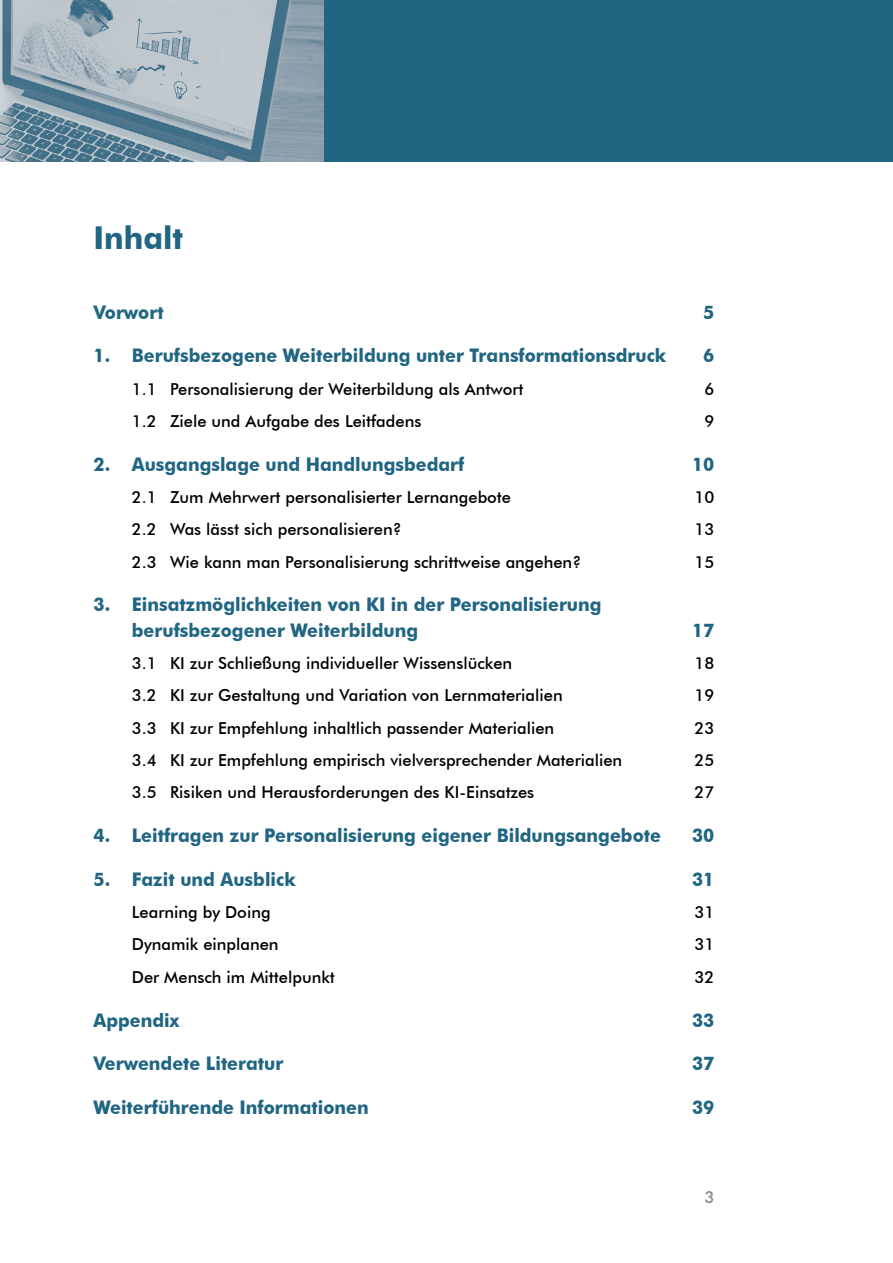
<style>
.page{position:relative;width:893px;height:1263px;background:#fff}
.page>*{position:absolute;margin:0;border:0;box-sizing:border-box;transform-origin:0 0}
.Inhaltsverzeichnis_Ü2{font:700 31.5px "Futura BT";color:#206582;scale:.95 1}
.Inhaltsverzeichnis_Ü1{font:700 18.75px/25.5px "Futura BT";color:#206582;scale:.95 1}
.Inhaltsverzeichnis_Ü2-2{font:500 16.5px "Futura BT";color:#000}
.t1{font:500 16.5px "Futura BT";color:#878787}
</style>
<div class="page">
<div style="left:0;top:0;width:893px;height:162px;background:#206582"></div>
<img style="left:0;top:0;width:323px;height:162px">
<p class="Inhaltsverzeichnis_Ü2" style="left:94px;top:219px;width:96px">Inhalt</p>
<p class="Inhaltsverzeichnis_Ü1" style="left:94px;top:299px;width:75px">Vorwort</p>
<p class="Inhaltsverzeichnis_Ü1" style="left:703px;top:299px;width:13px">5</p>
<p class="Inhaltsverzeichnis_Ü1" style="left:94px;top:343px;width:604px">1. Berufsbezogene Weiterbildung unter Transformationsdruck</p>
<p class="Inhaltsverzeichnis_Ü1" style="left:703px;top:343px;width:13px">6</p>
<p class="Inhaltsverzeichnis_Ü2-2" style="left:132px;top:379px;width:393px">1.1 Personalisierung der Weiterbildung als Antwort</p>
<p class="Inhaltsverzeichnis_Ü2-2" style="left:704px;top:379px;width:11px">6</p>
<p class="Inhaltsverzeichnis_Ü2-2" style="left:132px;top:411px;width:291px">1.2 Ziele und Aufgabe des Leitfadens</p>
<p class="Inhaltsverzeichnis_Ü2-2" style="left:704px;top:411px;width:11px">9</p>
<p class="Inhaltsverzeichnis_Ü1" style="left:94px;top:451px;width:392px">2. Ausgangslage und Handlungsbedarf</p>
<p class="Inhaltsverzeichnis_Ü1" style="left:692px;top:451px;width:25px">10</p>
<p class="Inhaltsverzeichnis_Ü2-2" style="left:132px;top:487px;width:381px">2.1 Zum Mehrwert personalisierter Lernangebote</p>
<p class="Inhaltsverzeichnis_Ü2-2" style="left:694px;top:487px;width:21px">10</p>
<p class="Inhaltsverzeichnis_Ü2-2" style="left:132px;top:519px;width:271px">2.2 Was lässt sich personalisieren?</p>
<p class="Inhaltsverzeichnis_Ü2-2" style="left:694px;top:519px;width:21px">13</p>
<p class="Inhaltsverzeichnis_Ü2-2" style="left:132px;top:552px;width:451px">2.3 Wie kann man Personalisierung schrittweise angehen?</p>
<p class="Inhaltsverzeichnis_Ü2-2" style="left:694px;top:552px;width:21px">15</p>
<p class="Inhaltsverzeichnis_Ü1" style="left:132px;top:592px;width:496px;text-indent:-38px">3. Einsatzmöglichkeiten von KI in der Personalisierung berufsbezogener Weiterbildung</p>
<p class="Inhaltsverzeichnis_Ü1" style="left:692px;top:617px;width:25px">17</p>
<p class="Inhaltsverzeichnis_Ü2-2" style="left:132px;top:653px;width:382px">3.1 KI zur Schließung individueller Wissenslücken</p>
<p class="Inhaltsverzeichnis_Ü2-2" style="left:694px;top:653px;width:21px">18</p>
<p class="Inhaltsverzeichnis_Ü2-2" style="left:132px;top:686px;width:432px">3.2 KI zur Gestaltung und Variation von Lernmaterialien</p>
<p class="Inhaltsverzeichnis_Ü2-2" style="left:694px;top:686px;width:21px">19</p>
<p class="Inhaltsverzeichnis_Ü2-2" style="left:132px;top:718px;width:424px">3.3 KI zur Empfehlung inhaltlich passender Materialien</p>
<p class="Inhaltsverzeichnis_Ü2-2" style="left:694px;top:718px;width:21px">23</p>
<p class="Inhaltsverzeichnis_Ü2-2" style="left:132px;top:750px;width:492px">3.4 KI zur Empfehlung empirisch vielversprechender Materialien</p>
<p class="Inhaltsverzeichnis_Ü2-2" style="left:694px;top:750px;width:21px">25</p>
<p class="Inhaltsverzeichnis_Ü2-2" style="left:132px;top:782px;width:404px">3.5 Risiken und Herausforderungen des KI-Einsatzes</p>
<p class="Inhaltsverzeichnis_Ü2-2" style="left:694px;top:782px;width:21px">27</p>
<p class="Inhaltsverzeichnis_Ü1" style="left:94px;top:822px;width:599px">4. Leitfragen zur Personalisierung eigener Bildungsangebote</p>
<p class="Inhaltsverzeichnis_Ü1" style="left:692px;top:822px;width:25px">30</p>
<p class="Inhaltsverzeichnis_Ü1" style="left:94px;top:866px;width:214px">5. Fazit und Ausblick</p>
<p class="Inhaltsverzeichnis_Ü1" style="left:692px;top:866px;width:25px">31</p>
<p class="Inhaltsverzeichnis_Ü2-2" style="left:132px;top:902px;width:140px">Learning by Doing</p>
<p class="Inhaltsverzeichnis_Ü2-2" style="left:694px;top:902px;width:21px">31</p>
<p class="Inhaltsverzeichnis_Ü2-2" style="left:132px;top:934px;width:148px">Dynamik einplanen</p>
<p class="Inhaltsverzeichnis_Ü2-2" style="left:694px;top:934px;width:21px">31</p>
<p class="Inhaltsverzeichnis_Ü2-2" style="left:132px;top:967px;width:205px">Der Mensch im Mittelpunkt</p>
<p class="Inhaltsverzeichnis_Ü2-2" style="left:694px;top:967px;width:21px">32</p>
<p class="Inhaltsverzeichnis_Ü1" style="left:94px;top:1007px;width:92px">Appendix</p>
<p class="Inhaltsverzeichnis_Ü1" style="left:692px;top:1007px;width:25px">33</p>
<p class="Inhaltsverzeichnis_Ü1" style="left:94px;top:1051px;width:201px">Verwendete Literatur</p>
<p class="Inhaltsverzeichnis_Ü1" style="left:692px;top:1051px;width:25px">37</p>
<p class="Inhaltsverzeichnis_Ü1" style="left:94px;top:1094px;width:291px">Weiterführende Informationen</p>
<p class="Inhaltsverzeichnis_Ü1" style="left:692px;top:1094px;width:25px">39</p>
<p class="t1" style="left:704px;top:1187px;width:11px">3</p>
</div>
